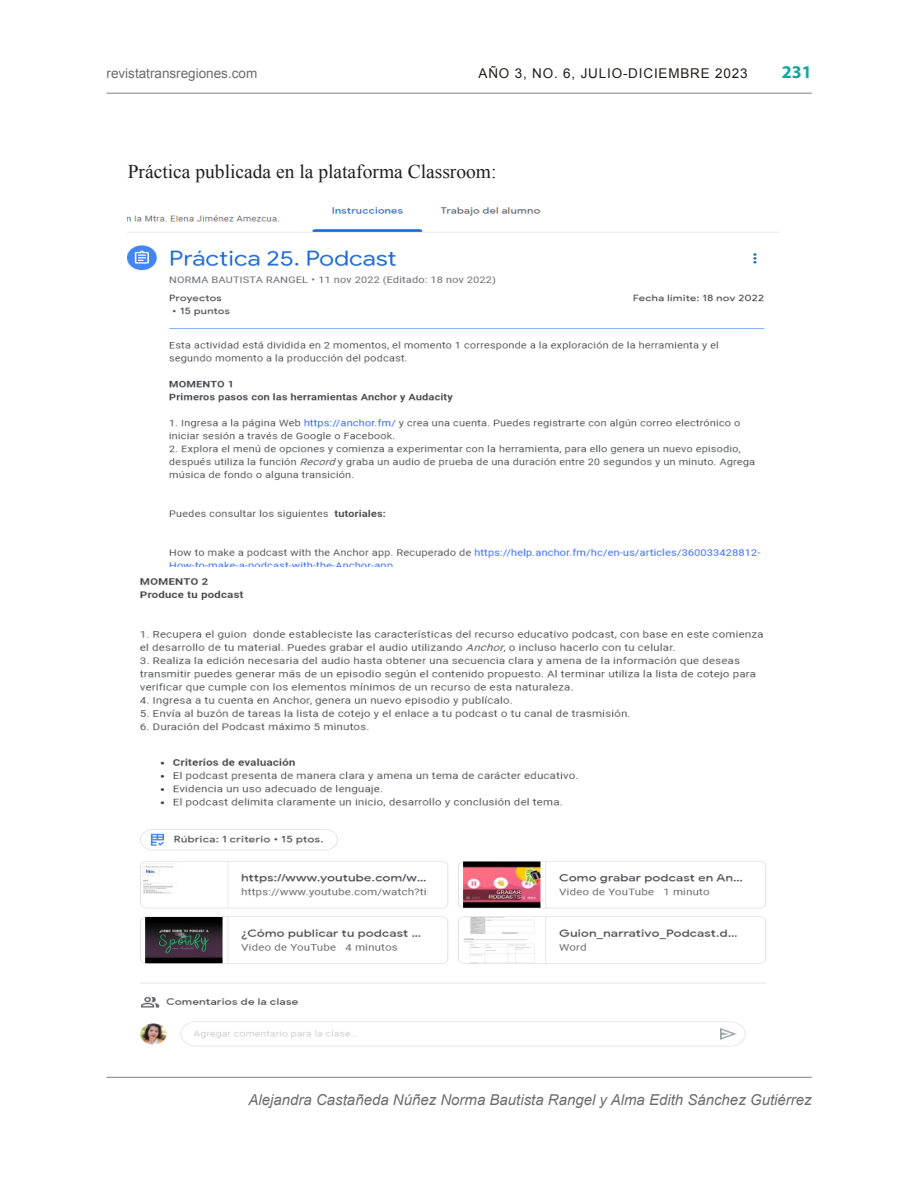
<style>
.page{position:relative;width:918px;height:1188px;background:#fff}
.page>*{position:absolute;margin:0;border:0;box-sizing:border-box;transform-origin:0 0}
.Texto{font:19.5px "Times New Roman";color:#231f20}
.t1{font:700 18px "Myriad Pro";color:#12a79d}
.Marcador_Autor_Artículo{font:italic 15px "Arial";color:#6c6d70}
.t2{font:13.5px "Arial";letter-spacing:.06em;color:#241e1b}
.t3{font:13.5px "Arial";color:#6c6d70}
</style>
<div class="page">
<hr style="left:107px;top:1077px;width:705px;height:1px;background:#867f7c">
<hr style="left:107px;top:93px;width:705px;height:1px;background:#867f7c">
<img style="left:128px;top:207px;width:651px;height:360px">
<img style="left:140px;top:578px;width:626px;height:469px">
<p class="t3" style="left:107px;top:64px;width:152px">revistatransregiones.com</p>
<p class="t2" style="left:479px;top:64px;width:271px">AÑO 3, NO. 6, JULIO-DICIEMBRE 2023</p>
<p class="t1" style="left:782px;top:61px;width:31px">231</p>
<p class="Texto" style="left:128px;top:158px;width:370px">Práctica publicada en la plataforma Classroom:</p>
<p class="Marcador_Autor_Artículo" style="left:249px;top:1090px;width:565px">Alejandra Castañeda Núñez Norma Bautista Rangel y Alma Edith Sánchez Gutiérrez</p>
</div>
